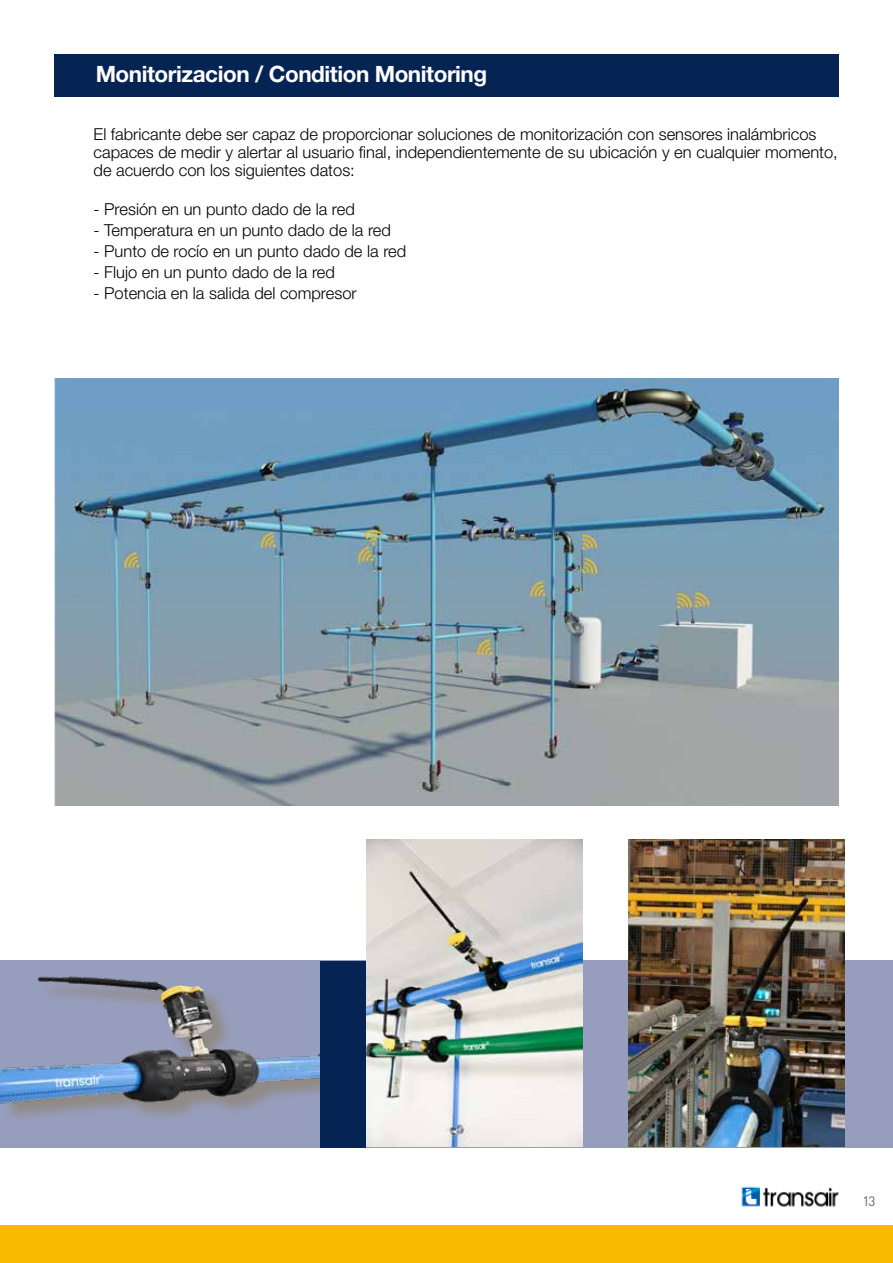
<style>
.page{position:relative;width:893px;height:1263px;background:#fff}
.page>*{position:absolute;margin:0;border:0;box-sizing:border-box;transform-origin:0 0}
.t1{font:700 22.5px "Helvetica Neue LT Std";letter-spacing:-.02em;color:#fff}
.t2{font:300 16.5px/18px "Helvetica Neue LT Std";color:#000}
.t3{font:13.5px "DINOT";color:#646363}
</style>
<div class="page">
<div style="left:0;top:1225px;width:893px;height:38px;background:#fbba00"></div>
<img style="left:741px;top:1186px;width:98px;height:21px">
<div style="left:0;top:960px;width:893px;height:188px;background:#979dbc"></div>
<img style="left:54px;top:378px;width:785px;height:427px">
<div style="left:54px;top:54px;width:785px;height:43px;background:#052453"></div>
<img style="left:367px;top:840px;width:216px;height:307px">
<img style="left:628px;top:840px;width:216px;height:307px">
<img style="left:1px;top:976px;width:319px;height:141px">
<div style="left:320px;top:960px;width:46px;height:187px;background:#052453"></div>
<h1 class="t1" style="left:96px;top:60px;width:393px">Monitorizacion / Condition Monitoring</h1>
<p class="t2" style="left:94px;top:125px;width:746px">El fabricante debe ser capaz de proporcionar soluciones de monitorización con sensores inalámbricos capaces de medir y alertar al usuario final, independientemente de su ubicación y en cualquier momento, de acuerdo con los siguientes datos:</p>
<p class="t2" style="left:94px;top:200px;width:263px">- Presión en un punto dado de la red</p>
<p class="t2" style="left:94px;top:221px;width:299px">- Temperatura en un punto dado de la red</p>
<p class="t2" style="left:94px;top:242px;width:314px">- Punto de rocío en un punto dado de la red</p>
<p class="t2" style="left:94px;top:263px;width:243px">- Flujo en un punto dado de la red</p>
<p class="t2" style="left:94px;top:284px;width:265px">- Potencia en la salida del compresor</p>
<p class="t3" style="left:862px;top:1192px;width:15px">13</p>
</div>
